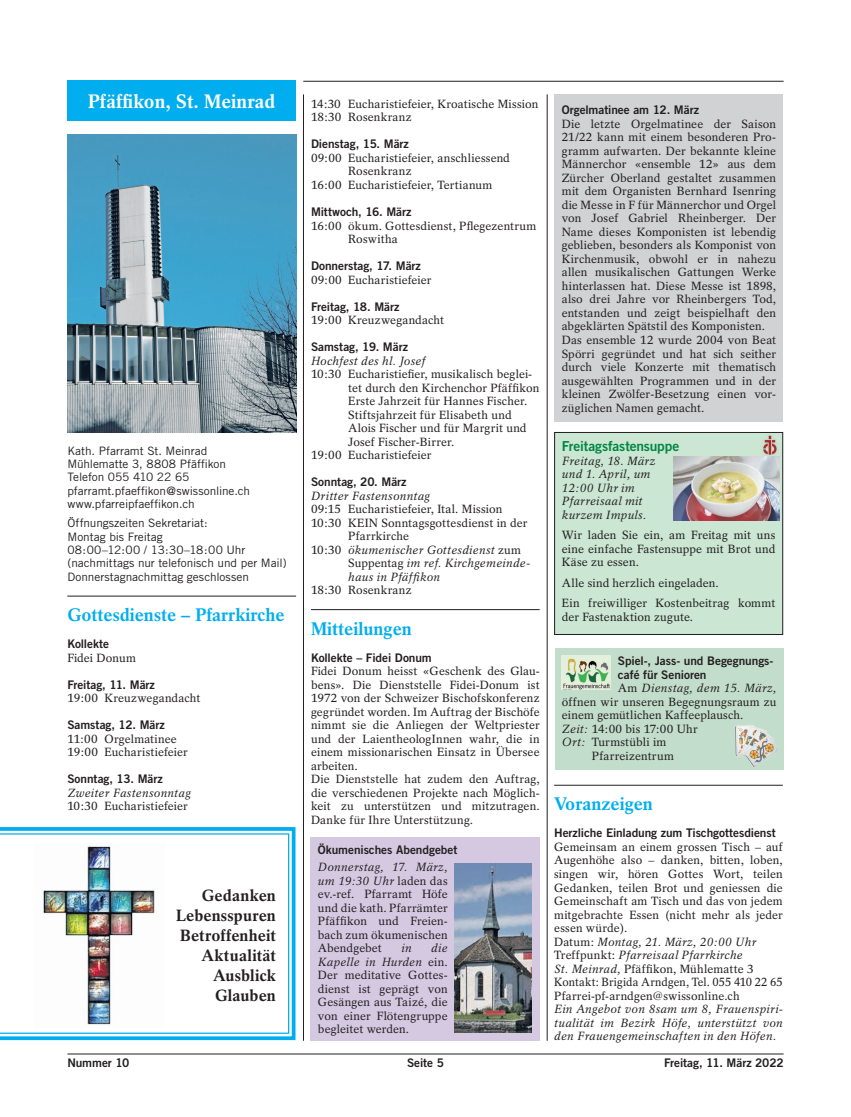
<style>
.page{position:relative;width:851px;height:1117px;background:#fff}
.page>*{position:absolute;margin:0;border:0;box-sizing:border-box;transform-origin:0 0}
.t1{font:700 19.38px "Rotation";color:#fff}
.t2{font:700 18.12px "Rotation";color:#00aeef}
.t3{font:700 16.25px/20px "Rotation";letter-spacing:.005em;color:#231f20;text-align:right}
.t4{font:13.75px "Trade Gothic Bold Two";letter-spacing:-.01em;color:#008641}
.t5{font:11.88px/13.5px "Rotation";letter-spacing:.01em;color:#231f20}
.t6{font:italic 11.88px/13.5px "Rotation";letter-spacing:.02em;color:#231f20;text-align:justify}
.t7{font:11.88px/13.5px "Trade Gothic Bold Two";letter-spacing:-.005em;color:#231f20}
.t8{font:11.62px/13.4px "Trade Gothic";letter-spacing:-.005em;color:#231f20}
.t9{font:2.5px/4.4px "Droid Sans";color:#231f20}
.s1{font-style:normal}
.s2{font-style:italic}
</style>
<div class="page">
<hr style="left:67px;top:1053px;width:716px;height:1px;background:#231f20">
<hr style="left:311px;top:609px;width:228px;height:1px;background:#231f20">
<hr style="left:554px;top:784px;width:228px;height:1px;background:#231f20">
<div style="left:67px;top:80px;width:229px;height:41px;background:#00aeef"></div>
<img style="left:67px;top:135px;width:229px;height:297px">
<hr style="left:303px;top:94px;width:1px;height:946px;background:#231f20">
<hr style="left:547px;top:94px;width:1px;height:946px;background:#231f20">
<hr style="left:303px;top:81px;width:480px;height:1px;background:#231f20">
<hr style="left:67px;top:595px;width:229px;height:1px;background:#231f20">
<svg style="left:0;top:827px;width:296px;height:214px"></svg>
<svg style="left:0;top:833px;width:289px;height:200px"></svg>
<div style="left:554px;top:94px;width:229px;height:327px;background:#d1d2d4"></div>
<div style="left:554px;top:648px;width:229px;height:121px;background:#c3ddcc"></div>
<img style="left:562px;top:655px;width:48px;height:34px">
<img style="left:735px;top:725px;width:44px;height:42px">
<img style="left:35px;top:843px;width:129px;height:184px">
<div style="left:311px;top:837px;width:229px;height:203px;background:#d5c9e2"></div>
<img style="left:454px;top:863px;width:77px;height:169px">
<div style="left:554px;top:432px;width:228px;height:202px;background:#cbe6d3"></div>
<div style="left:554px;top:432px;width:228px;height:202px;border:1px solid #231f20"></div>
<img style="left:673px;top:456px;width:106px;height:64px">
<img style="left:763px;top:434px;width:18px;height:22px">
<h1 class="t1" style="left:88px;top:89px;width:189px">Pfäffikon, St. Meinrad</h1>
<p class="t8" style="left:67px;top:443px;width:184px">Kath. Pfarramt St. Meinrad<br>Mühlematte 3, 8808 Pfäffikon<br>Telefon 055 410 22 65 pfarramt.pfaeffikon@swissonline.ch www.pfarreipfaeffikon.ch</p>
<p class="t8" style="left:67px;top:516px;width:220px">Öffnungszeiten Sekretariat:<br>Montag bis Freitag<br>08:00–12:00 / 13:30–18:00 Uhr (nachmittags nur telefonisch und per Mail)<br>Donnerstagnachmittag geschlossen</p>
<h2 class="t2" style="left:67px;top:604px;width:218px">Gottesdienste – Pfarrkirche</h2>
<p class="t7" style="left:67px;top:637px;width:43px">Kollekte</p>
<p class="t5" style="left:67px;top:651px;width:70px">Fidei Donum</p>
<p class="t7" style="left:67px;top:677px;width:89px">Freitag, 11. März</p>
<p class="t5" style="left:67px;top:691px;width:134px">19:00 Kreuzwegandacht</p>
<p class="t7" style="left:67px;top:718px;width:99px">Samstag, 12. März</p>
<p class="t5" style="left:67px;top:732px;width:122px">11:00 Orgelmatinee<br>19:00 Eucharistiefeier</p>
<p class="t7" style="left:67px;top:772px;width:97px">Sonntag, 13. März</p>
<p class="t6" style="left:67px;top:786px;width:125px">Zweiter Fastensonntag</p>
<p class="t5" style="left:67px;top:799px;width:122px">10:30 Eucharistiefeier</p>
<h3 class="t3" style="left:176px;top:884px;width:101px">Gedanken<br>Lebensspuren<br>Betroffenheit<br>Aktualität<br>Ausblick<br>Glauben</h3>
<p class="t5" style="left:311px;top:97px;width:229px">14:30 Eucharistiefeier, Kroatische Mission<br>18:30 Rosenkranz</p>
<p class="t7" style="left:311px;top:137px;width:99px">Dienstag, 15. März</p>
<p class="t5" style="left:311px;top:151px;width:200px">09:00 Eucharistiefeier, anschliessend</p>
<p class="t5" style="left:348px;top:165px;width:65px">Rosenkranz</p>
<p class="t5" style="left:311px;top:178px;width:183px">16:00 Eucharistiefeier, Tertianum</p>
<p class="t7" style="left:311px;top:205px;width:102px">Mittwoch, 16. März</p>
<p class="t5" style="left:348px;top:219px;width:190px;text-indent:-37px">16:00 ökum. Gottesdienst, Pflegezentrum<br>Roswitha</p>
<p class="t7" style="left:311px;top:259px;width:111px">Donnerstag, 17. März</p>
<p class="t5" style="left:311px;top:273px;width:122px">09:00 Eucharistiefeier</p>
<p class="t7" style="left:311px;top:299px;width:90px">Freitag, 18. März</p>
<p class="t5" style="left:311px;top:313px;width:134px">19:00 Kreuzwegandacht</p>
<p class="t7" style="left:311px;top:340px;width:98px">Samstag, 19. März</p>
<p class="t6" style="left:311px;top:354px;width:116px">Hochfest des hl. Josef</p>
<p class="t5" style="left:311px;top:367px;width:223px">10:30 Eucharistiefier, musikalisch beglei-</p>
<p class="t5" style="left:348px;top:381px;width:192px">tet durch den Kirchenchor Pfäffikon</p>
<p class="t5" style="left:348px;top:394px;width:180px">Erste Jahrzeit für Hannes Fischer.</p>
<p class="t5" style="left:348px;top:408px;width:165px">Stiftsjahrzeit für Elisabeth und</p>
<p class="t5" style="left:348px;top:421px;width:180px">Alois Fischer und für Margrit und</p>
<p class="t5" style="left:348px;top:435px;width:108px">Josef Fischer-Birrer.</p>
<p class="t5" style="left:311px;top:448px;width:122px">19:00 Eucharistiefeier</p>
<p class="t7" style="left:311px;top:475px;width:97px">Sonntag, 20. März</p>
<p class="t6" style="left:311px;top:489px;width:121px">Dritter Fastensonntag</p>
<p class="t5" style="left:311px;top:502px;width:193px">09:15 Eucharistiefeier, Ital. Mission</p>
<p class="t5" style="left:311px;top:516px;width:218px">10:30 KEIN Sonntagsgottesdienst in der</p>
<p class="t5" style="left:348px;top:529px;width:62px">Pfarrkirche</p>
<p class="t6" style="left:311px;top:543px;width:211px"><span class="s1">10:30</span> ökumenischer Gottesdienst <span class="s1">zum</span></p>
<p class="t6" style="left:348px;top:556px;width:183px"><span class="s1">Suppentag</span> im ref. Kirchgemeinde-</p>
<p class="t6" style="left:348px;top:570px;width:93px">haus in Pfäffikon</p>
<p class="t5" style="left:311px;top:583px;width:102px">18:30 Rosenkranz</p>
<h2 class="t2" style="left:311px;top:617px;width:102px">Mitteilungen</h2>
<p class="t7" style="left:311px;top:650px;width:122px">Kollekte – Fidei Donum</p>
<p class="t5" style="left:311px;top:664px;width:230px">Fidei Donum heisst «Geschenk des Glau&shy;bens». Die Dienststelle Fidei-Donum ist 1972 von der Schweizer Bischofskonferenz gegründet worden. Im Auftrag der Bischöfe nimmt sie die Anliegen der Weltpriester und der LaientheologInnen wahr, die in einem missionarischen Einsatz in Übersee arbeiten.<br>Die Dienststelle hat zudem den Auftrag, die verschiedenen Projekte nach Möglich&shy;keit zu unterstützen und mitzutragen.<br>Danke für Ihre Unterstützung.</p>
<p class="t7" style="left:318px;top:842px;width:141px">Ökumenisches Abendgebet</p>
<p class="t5" style="left:318px;top:860px;width:131px;text-align:justify"><span class="s2">Donnerstag, 17. März, um 19:30 Uhr</span> laden das ev.-ref. Pfarramt Höfe und die kath. Pfarrämter Pfäffikon und Freien&shy;bach zum ökumenischen Abendgebet</p>
<p class="t5" style="left:318px;top:941px;width:131px;text-align:justify;text-indent:113px"><span class="s2">die Kapelle in Hurden</span> ein.<br>Der meditative Gottes&shy;dienst ist geprägt von Gesängen aus Taizé, die von einer Flötengruppe begleitet werden.</p>
<p class="t6" style="left:401px;top:941px;width:12px">in</p>
<p class="t7" style="left:561px;top:103px;width:139px">Orgelmatinee am 12. März</p>
<p class="t5" style="left:561px;top:117px;width:216px">Die letzte Orgelmatinee der Saison 21/22 kann mit einem besonderen Pro&shy;gramm aufwarten. Der bekannte kleine Männerchor «ensemble 12» aus dem Zürcher Oberland gestaltet zusammen mit dem Organisten Bernhard Isenring die Messe in F für Männerchor und Orgel von Josef Gabriel Rheinberger. Der Name dieses Komponisten ist lebendig geblieben, besonders als Komponist von Kirchenmusik, obwohl er in nahezu allen musikalischen Gattungen Werke hinterlassen hat. Diese Messe ist 1898, also drei Jahre vor Rheinbergers Tod, entstanden und zeigt beispielhaft den abgeklärten Spätstil des Komponisten.<br>Das ensemble 12 wurde 2004 von Beat Spörri gegründet und hat sich seither durch viele Konzerte mit thematisch ausgewählten Programmen und in der kleinen Zwölfer-Besetzung einen vor&shy;züglichen Namen gemacht.</p>
<p class="t4" style="left:562px;top:437px;width:119px">Freitagsfastensuppe</p>
<p class="t6" style="left:562px;top:453px;width:95px;text-align:left">Freitag, 18. März und 1. April, um<br>12:00 Uhr im<br>Pfarreisaal mit kurzem Impuls.</p>
<p class="t5" style="left:562px;top:528px;width:215px;text-align:justify">Wir laden Sie ein, am Freitag mit uns eine einfache Fastensuppe mit Brot und Käse zu essen.</p>
<p class="t5" style="left:562px;top:572px;width:215px;line-height:20.6px">Alle sind herzlich eingeladen.<br>Ein freiwilliger Kostenbeitrag kommt</p>
<p class="t5" style="left:562px;top:610px;width:133px">der Fastenaktion zugute.</p>
<p class="t9" style="left:754px;top:546px;width:39px">Brot oder Hotdog<br>ab 11.30 Uhr offener Jugendraum,</p>
<p class="t7" style="left:618px;top:653px;width:157px">Spiel-, Jass- und Begegnungs&shy;café für Senioren</p>
<p class="t6" style="left:618px;top:681px;width:160px"><span class="s1">Am</span> Dienstag, dem 15. März,</p>
<p class="t5" style="left:562px;top:694px;width:216px">öffnen wir unseren Begegnungsraum zu</p>
<p class="t5" style="left:562px;top:708px;width:183px">einem gemütlichen Kaffeeplausch.</p>
<p class="t5" style="left:562px;top:721px;width:137px"><span class="s2">Zeit:</span> 14:00 bis 17:00 Uhr</p>
<p class="t5" style="left:562px;top:735px;width:106px"><span class="s2">Ort:</span> Turmstübli im</p>
<p class="t5" style="left:592px;top:748px;width:83px">Pfarreizentrum</p>
<h2 class="t2" style="left:554px;top:793px;width:100px">Voranzeigen</h2>
<p class="t7" style="left:554px;top:826px;width:223px">Herzliche Einladung zum Tischgottesdienst</p>
<p class="t5" style="left:554px;top:840px;width:230px">Gemeinsam an einem grossen Tisch – auf Augenhöhe also – danken, bitten, loben, singen wir, hören Gottes Wort, teilen Gedanken, teilen Brot und geniessen die Gemeinschaft am Tisch und das von jedem mitgebrachte Essen (nicht mehr als jeder essen würde).<br>Datum: <span class="s2">Montag, 21. März, 20:00 Uhr </span>Treffpunkt: <span class="s2">Pfarreisaal Pfarrkirche<br>St. Meinrad,</span> Pfäffikon, Mühlematte 3<br>Kontakt: Brigida Arndgen, Tel. 055 410 22 65<br>Pfarrei-pf-arndgen@swissonline.ch</p>
<p class="t6" style="left:554px;top:1002px;width:230px">Ein Angebot von 8sam um 8, Frauenspiri&shy;tualität im Bezirk Höfe, unterstützt von den Frauengemeinschaften in den Höfen.</p>
<p class="t7" style="left:67px;top:1055px;width:63px">Nummer 10</p>
<p class="t7" style="left:407px;top:1055px;width:38px">Seite 5</p>
<p class="t7" style="left:664px;top:1055px;width:121px">Freitag, 11. März 2022</p>
</div>
